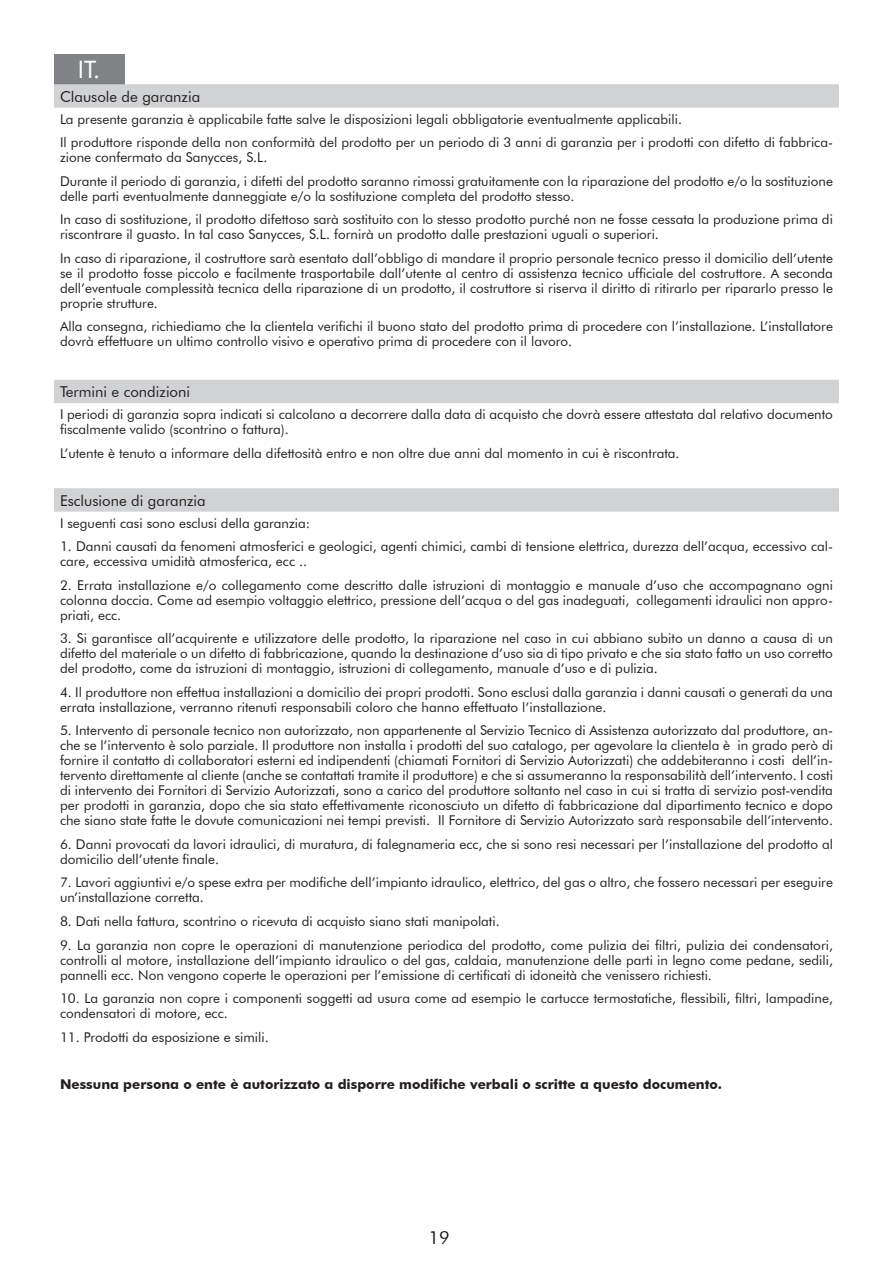
<style>
.page{position:relative;width:893px;height:1263px;background:#fff}
.page>*{position:absolute;margin:0;border:0;box-sizing:border-box;transform-origin:0 0}
.t1{font:24px "Futura BT";color:#fff}
.t2{font:18px "Futura BT";color:#231f20}
.notes{font:15px "Futura BT";color:#231f20}
.notes-2{font:13.5px/15px "Futura BT";color:#231f20}
.notes-3{font:700 13.5px "Futura BT";color:#231f20}
</style>
<div class="page">
<div style="left:54px;top:54px;width:70px;height:30px;background:#808285"></div>
<svg style="left:54px;top:84px;width:785px;height:428px"></svg>
<p class="t1" style="left:78px;top:55px;width:24px">IT.</p>
<p class="notes" style="left:60px;top:87px;width:142px">Clausole de garanzia</p>
<p class="notes-2" style="left:60px;top:111px;width:624px">La presente garanzia è applicabile fatte salve le disposizioni legali obbligatorie eventualmente applicabili.</p>
<p class="notes-2" style="left:60px;top:135px;width:774px">Il produttore risponde della non conformità del prodotto per un periodo di 3 anni di garanzia per i prodotti con difetto di fabbrica&shy;zione confermato da Sanycces, S.L.</p>
<p class="notes-2" style="left:60px;top:173px;width:774px">Durante il periodo di garanzia, i difetti del prodotto saranno rimossi gratuitamente con la riparazione del prodotto e/o la sostituzione delle parti eventualmente danneggiate e/o la sostituzione completa del prodotto stesso.</p>
<p class="notes-2" style="left:60px;top:212px;width:774px">In caso di sostituzione, il prodotto difettoso sarà sostituito con lo stesso prodotto purché non ne fosse cessata la produzione prima di riscontrare il guasto. In tal caso Sanycces, S.L. fornirà un prodotto dalle prestazioni uguali o superiori.</p>
<p class="notes-2" style="left:60px;top:250px;width:774px;text-align:justify">In caso di riparazione, il costruttore sarà esentato dall’obbligo di mandare il proprio personale tecnico presso il domicilio dell’utente se il prodotto fosse piccolo e facilmente trasportabile dall’utente al centro di assistenza tecnico ufficiale del costruttore. A seconda dell’eventuale complessità tecnica della riparazione di un prodotto, il costruttore si riserva il diritto di ritirarlo per ripararlo presso le proprie strutture.</p>
<p class="notes-2" style="left:60px;top:319px;width:774px">Alla consegna, richiediamo che la clientela verifichi il buono stato del prodotto prima di procedere con l’installazione. L’installatore dovrà effettuare un ultimo controllo visivo e operativo prima di procedere con il lavoro.</p>
<p class="notes" style="left:60px;top:383px;width:132px">Termini e condizioni</p>
<p class="notes-2" style="left:60px;top:407px;width:774px">I periodi di garanzia sopra indicati si calcolano a decorrere dalla data di acquisto che dovrà essere attestata dal relativo documento fiscalmente valido (scontrino o fattura).</p>
<p class="notes-2" style="left:60px;top:446px;width:621px">L’utente è tenuto a informare della difettosità entro e non oltre due anni dal momento in cui è riscontrata.</p>
<p class="notes" style="left:60px;top:491px;width:147px">Esclusione di garanzia</p>
<p class="notes-2" style="left:60px;top:515px;width:252px">I seguenti casi sono esclusi della garanzia:</p>
<p class="notes-2" style="left:60px;top:539px;width:774px">1. Danni causati da fenomeni atmosferici e geologici, agenti chimici, cambi di tensione elettrica, durezza dell’acqua, eccessivo cal&shy;care, eccessiva umidità atmosferica, ecc ..</p>
<p class="notes-2" style="left:60px;top:577px;width:774px;text-align:justify">2. Errata installazione e/o collegamento come descritto dalle istruzioni di montaggio e manuale d’uso che accompagnano ogni colonna doccia. Come ad esempio voltaggio elettrico, pressione dell’acqua o del gas inadeguati, collegamenti idraulici non appro&shy;priati, ecc.</p>
<p class="notes-2" style="left:60px;top:631px;width:774px;text-align:justify">3. Si garantisce all’acquirente e utilizzatore delle prodotto, la riparazione nel caso in cui abbiano subito un danno a causa di un difetto del materiale o un difetto di fabbricazione, quando la destinazione d’uso sia di tipo privato e che sia stato fatto un uso corretto del prodotto, come da istruzioni di montaggio, istruzioni di collegamento, manuale d’uso e di pulizia.</p>
<p class="notes-2" style="left:60px;top:684px;width:774px">4. Il produttore non effettua installazioni a domicilio dei propri prodotti. Sono esclusi dalla garanzia i danni causati o generati da una errata installazione, verranno ritenuti responsabili coloro che hanno effettuato l’installazione.</p>
<p class="notes-2" style="left:60px;top:723px;width:774px;text-align:justify">5. Intervento di personale tecnico non autorizzato, non appartenente al Servizio Tecnico di Assistenza autorizzato dal produttore, an&shy;che se l’intervento è solo parziale. Il produttore non installa i prodotti del suo catalogo, per agevolare la clientela è in grado però di fornire il contatto di collaboratori esterni ed indipendenti (chiamati Fornitori di Servizio Autorizzati) che addebiteranno i costi dell’in&shy;tervento direttamente al cliente (anche se contattati tramite il produttore) e che si assumeranno la responsabilità dell’intervento. I costi di intervento dei Fornitori di Servizio Autorizzati, sono a carico del produttore soltanto nel caso in cui si tratta di servizio post-vendita per prodotti in garanzia, dopo che sia stato effettivamente riconosciuto un difetto di fabbricazione dal dipartimento tecnico e dopo che siano state fatte le dovute comunicazioni nei tempi previsti. Il Fornitore di Servizio Autorizzato sarà responsabile dell’intervento.</p>
<p class="notes-2" style="left:60px;top:836px;width:774px">6. Danni provocati da lavori idraulici, di muratura, di falegnameria ecc, che si sono resi necessari per l’installazione del prodotto al domicilio dell’utente finale.</p>
<p class="notes-2" style="left:60px;top:875px;width:774px">7. Lavori aggiuntivi e/o spese extra per modifiche dell’impianto idraulico, elettrico, del gas o altro, che fossero necessari per eseguire un’installazione corretta.</p>
<p class="notes-2" style="left:60px;top:913px;width:441px">8. Dati nella fattura, scontrino o ricevuta di acquisto siano stati manipolati.</p>
<p class="notes-2" style="left:60px;top:937px;width:774px;text-align:justify">9. La garanzia non copre le operazioni di manutenzione periodica del prodotto, come pulizia dei filtri, pulizia dei condensatori, controlli al motore, installazione dell’impianto idraulico o del gas, caldaia, manutenzione delle parti in legno come pedane, sedili, pannelli ecc. Non vengono coperte le operazioni per l’emissione di certificati di idoneità che venissero richiesti.</p>
<p class="notes-2" style="left:60px;top:990px;width:774px">10. La garanzia non copre i componenti soggetti ad usura come ad esempio le cartucce termostatiche, flessibili, filtri, lampadine, condensatori di motore, ecc.</p>
<p class="notes-2" style="left:60px;top:1029px;width:210px">11. Prodotti da esposizione e simili.</p>
<p class="notes-3" style="left:60px;top:1075px;width:664px">Nessuna persona o ente è autorizzato a disporre modifiche verbali o scritte a questo documento.</p>
<h2 class="t2" style="left:428px;top:1226px;width:23px">19</h2>
</div>
